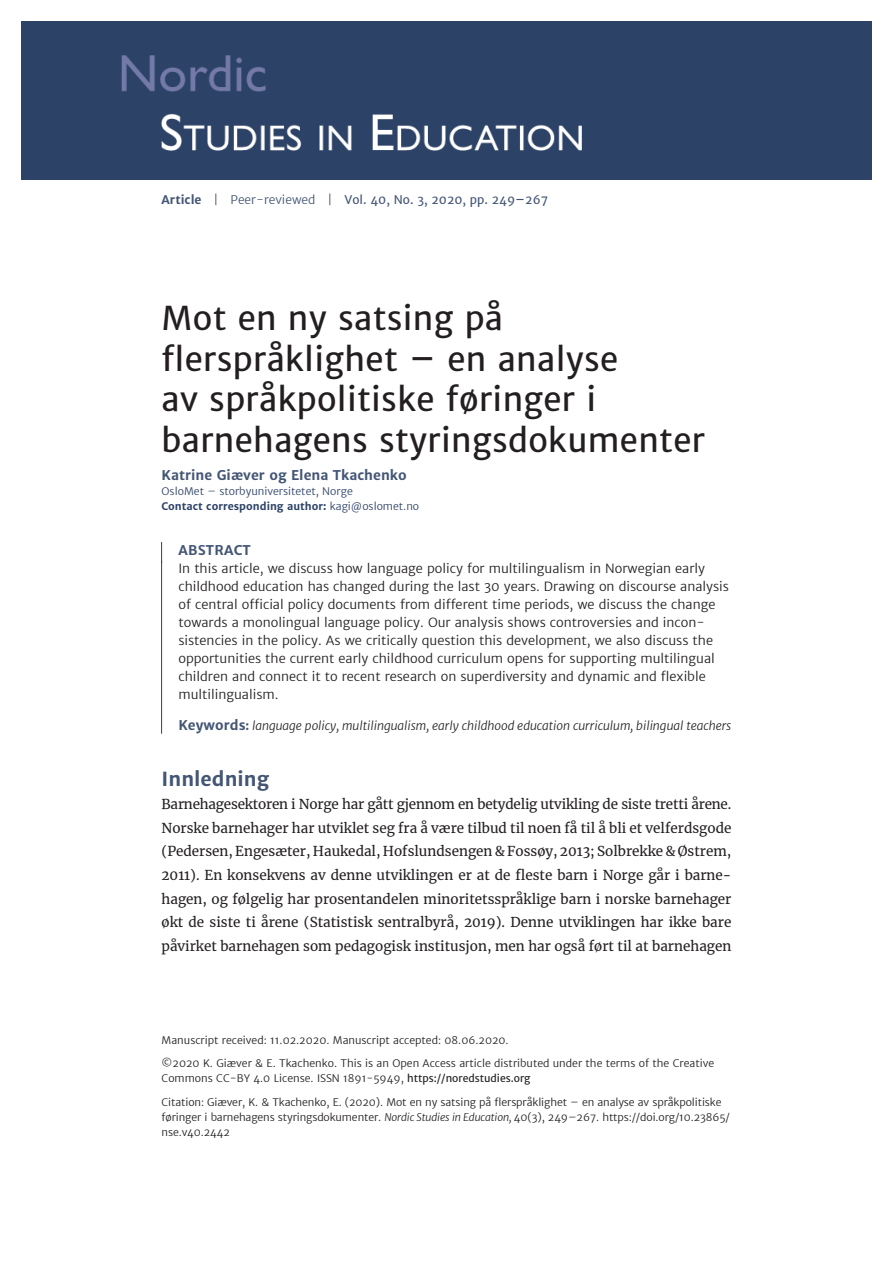
<style>
.page{position:relative;width:893px;height:1263px;background:#fff}
.page>*{position:absolute;margin:0;border:0;box-sizing:border-box;transform-origin:0 0}
.t1{font:33px/40.5px "Merriweather Sans";letter-spacing:.01em;color:#231f20}
.t2{font:700 19.5px "Merriweather Sans";color:#445676}
.t3{font:13.5px/23.7px "Merriweather";color:#231f20;text-align:justify}
.t4{font:700 13.5px "Merriweather Sans";color:#445676}
.t5{font:700 13.5px "Merriweather Sans";letter-spacing:.02em;color:#445676}
.t6{font:300 12.75px/18px "Merriweather Sans";color:#231f20}
.t7{font:italic 300 12px "Merriweather Sans";color:#231f20}
.t8{font:12px "Merriweather Sans";color:#445676}
.t9{font:300 10.5px/15px "Merriweather Sans";color:#231f20}
.t10{font:300 10.5px/15px "Merriweather Sans";color:#2c4267}
.s1{font-weight:700}
.s2{font-weight:300}
.s3{font-weight:700;font-style:normal;font-size:13.5px;color:#445676}
.s4{font-weight:700;font-style:normal;color:#445676}
.s5{font-weight:400}
.s6{font-style:italic}
</style>
<div class="page">
<div style="left:21px;top:21px;width:851px;height:158px;background:#2c4267"></div>
<img style="left:121px;top:55px;width:461px;height:96px">
<svg style="left:161px;top:542px;width:1px;height:19px"></svg>
<hr style="left:161px;top:561px;width:1px;height:173px;background:#2c4267">
<p class="t8" style="left:162px;top:192px;width:388px"><span class="s1">Article</span> <span class="s2">| Peer-reviewed |</span> Vol. 40, No. 3, 2020, pp. 249–267</p>
<h1 class="t1" style="left:162px;top:298px;width:545px">Mot en ny satsing på flerspråklighet – en analyse<br>av språkpolitiske føringer i barnehagens styringsdokumenter</h1>
<p class="t4" style="left:162px;top:466px;width:247px">Katrine Giæver og Elena Tkachenko</p>
<p class="t10" style="left:162px;top:483px;width:259px">OsloMet – storbyuniversitetet, Norge<br><span class="s1">Contact corresponding author:</span> kagi@oslomet.no</p>
<p class="t5" style="left:178px;top:542px;width:74px">ABSTRACT</p>
<p class="t6" style="left:178px;top:559px;width:552px">In this article, we discuss how language policy for multilingualism in Norwegian early childhood education has changed during the last 30 years. Drawing on discourse analysis of central official policy documents from different time periods, we discuss the change towards a monolingual language policy. Our analysis shows controversies and incon&shy;sistencies in the policy. As we critically question this development, we also discuss the opportunities the current early childhood curriculum opens for supporting multilingual children and connect it to recent research on superdiversity and dynamic and flexible multilingualism.</p>
<p class="t7" style="left:178px;top:718px;width:554px"><span class="s3">Keywords</span><span class="s4">:</span> language policy, multilingualism, early childhood education curriculum, bilingual teachers</p>
<h2 class="t2" style="left:162px;top:766px;width:109px">Innledning</h2>
<p class="t3" style="left:162px;top:792px;width:571px">Barnehagesektoren i Norge har gått gjennom en betydelig utvikling de siste tretti årene.<br>Norske barnehager har utviklet seg fra å være tilbud til noen få til å bli et velferdsgode (Pedersen, Engesæter, Haukedal, Hofslundsengen &amp; Fossøy, 2013; Solbrekke &amp; Østrem, 2011). En konsekvens av denne utviklingen er at de fleste barn i Norge går i barne&shy;hagen, og følgelig har prosentandelen minoritetsspråklige barn i norske barnehager økt de siste ti årene (Statistisk sentralbyrå, 2019). Denne utviklingen har ikke bare påvirket barnehagen som pedagogisk institusjon, men har også ført til at barnehagen</p>
<p class="t9" style="left:162px;top:1032px;width:349px">Manuscript received: 11.02.2020. Manuscript accepted: 08.06.2020.</p>
<p class="t9" style="left:162px;top:1056px;width:554px">©2020 K. Giæver &amp; E. Tkachenko. This is an Open Access article distributed under the terms of the Creative<br>Commons CC-BY 4.0 License. ISSN 1891-5949, <span class="s5">https://noredstudies.org</span></p>
<p class="t9" style="left:162px;top:1094px;width:570px">Citation: Giæver, K. &amp; Tkachenko, E. (2020). Mot en ny satsing på flerspråklighet – en analyse av språkpolitiske føringer i barnehagens styringsdokumenter. <span class="s6">Nordic Studies in Education,</span> 40(3), 249–267. https://doi.org/10.23865/ nse.v40.2442</p>
</div>
